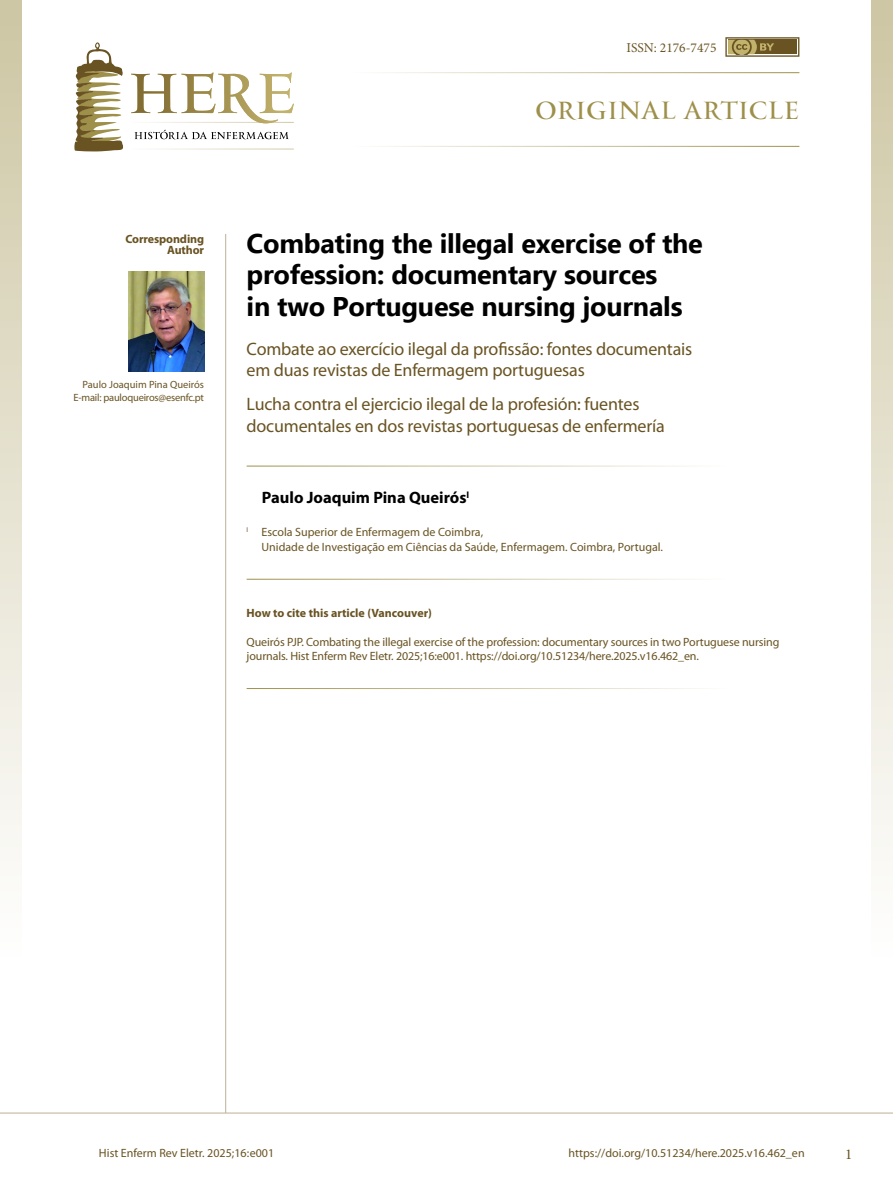
<style>
.page{position:relative;width:893px;height:1191px;background:#fff}
.page>*{position:absolute;margin:0;border:0;box-sizing:border-box;transform-origin:0 0}
.t1{font:700 27px/31.5px "Ebrima";letter-spacing:-.01em;color:#000}
.t2{font:24px "PF Monumenta Pro";letter-spacing:-.005em;color:#9e904b}
.t3{font:18px/21.6px "Myriad Pro";letter-spacing:-.01em;color:#695322}
.t4{font:700 16.5px "Myriad Pro";color:#000}
.t5{font:15px "Minion Pro";color:#695322}
.t6{font:13.5px "Minion Pro";color:#695322}
.t7{font:12px/14.4px "Myriad Pro";letter-spacing:-.01em;color:#695322}
.t8{font:700 12px/11.4px "Myriad Pro";letter-spacing:-.01em;color:#695322;text-align:right}
.t9{font:10.5px/12.6px "Myriad Pro";letter-spacing:-.02em;color:#695322;text-align:right}
</style>
<div class="page">
<hr style="left:225px;top:234px;width:1px;height:879px;background:#bdb096">
<hr style="left:0;top:1112px;width:893px;height:1px;background:#bdb096">
<div style="left:872px;top:0;width:21px;height:1191px;background:linear-gradient(to bottom,#cfc8a6,#fff)"></div>
<div style="left:0;top:0;width:21px;height:1191px;background:linear-gradient(to bottom,#cfc8a6,#fff)"></div>
<svg style="left:74px;top:42px;width:220px;height:109px"></svg>
<hr style="left:247px;top:466px;width:531px;height:1px;background:#9e904b">
<hr style="left:247px;top:579px;width:531px;height:1px;background:#9e904b">
<hr style="left:247px;top:688px;width:531px;height:1px;background:#9e904b">
<img style="left:129px;top:271px;width:75px;height:100px">
<hr style="left:304px;top:146px;width:495px;height:1px;background:#9e904b">
<hr style="left:304px;top:72px;width:495px;height:1px;background:#9e904b">
<svg style="left:725px;top:37px;width:74px;height:20px"></svg>
<p class="t6" style="left:626px;top:39px;width:92px">ISSN: 2176-7475</p>
<h2 class="t2" style="left:535px;top:96px;width:266px">ORIGINAL ARTICLE</h2>
<p class="t8" style="left:125px;top:233px;width:80px">Corresponding<br>Author</p>
<p class="t9" style="left:74px;top:378px;width:132px">Paulo Joaquim Pina Queirós<br>E-mail: pauloqueiros@esenfc.pt</p>
<h1 class="t1" style="left:247px;top:226px;width:458px">Combating the illegal exercise of the profession: documentary sources<br>in two Portuguese nursing journals</h1>
<h3 class="t3" style="left:247px;top:337px;width:447px">Combate ao exercício ilegal da profissão: fontes documentais em duas revistas de Enfermagem portuguesas</h3>
<h3 class="t3" style="left:247px;top:393px;width:420px">Lucha contra el ejercicio ilegal de la profesión: fuentes documentales en dos revistas portuguesas de enfermería</h3>
<h3 class="t4" style="left:262px;top:487px;width:209px">Paulo Joaquim Pina Queirós<sup>I</sup></h3>
<p class="t7" style="left:261px;top:525px;width:403px;text-indent:-15px"><sup>I</sup> Escola Superior de Enfermagem de Coimbra,<br>Unidade de Investigação em Ciências da Saúde, Enfermagem. Coimbra, Portugal.</p>
<p class="t8" style="left:247px;top:607px;width:187px">How to cite this article (Vancouver)</p>
<p class="t7" style="left:247px;top:634px;width:534px">Queirós PJP. Combating the illegal exercise of the profession: documentary sources in two Portuguese nursing journals. Hist Enferm Rev Eletr. 2025;16:e001. https://doi.org/10.51234/here.2025.v16.462_en.</p>
<p class="t7" style="left:99px;top:1146px;width:177px">Hist Enferm Rev Eletr. 2025;16:e001</p>
<p class="t7" style="left:569px;top:1146px;width:238px">https://doi.org/10.51234/here.2025.v16.462_en</p>
<p class="t5" style="left:845px;top:1144px;width:9px">1</p>
</div>
